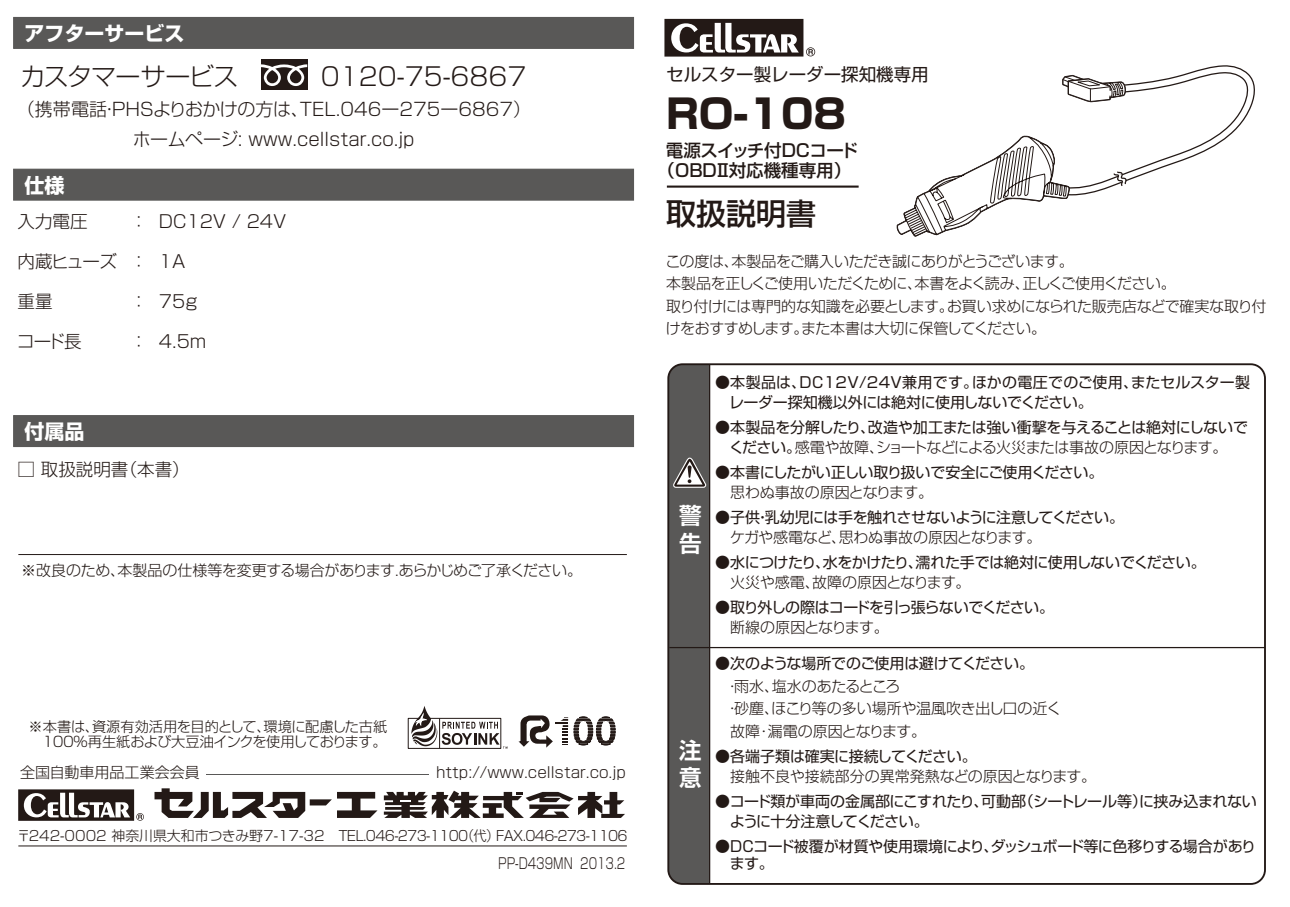
<style>
.page{position:relative;width:1290px;height:907px;background:#fff}
.page>*{position:absolute;margin:0;border:0;box-sizing:border-box;transform-origin:0 0}
.t1{font:800 40px "Shin Go Pr 5";color:#231916}
.t2{font:500 30px "Shin Go Pr 5";color:#231916}
.t3{font:300 25px "Shin Go Pr 5";color:#231916}
.t4{font:700 22.5px/27.5px "Shin Go Pr 5 De";color:#fff}
.t5{font:700 20px "Shin Go Pr 5";color:#fff}
.t6{font:300 18px/30px "Shin Go Pr 5";color:#231916;text-align:center}
.t7{font:300 17.5px "Shin Go Pr 5";color:#231916}
.t8{font:500 17.5px/20px "Shin Go Pr 5";letter-spacing:-.01em;color:#231916;text-align:center}
.t9{font:17.5px "Shin Go Pr 5";color:#231916}
.t10{font:15px/20px "Shin Go Pr 5";letter-spacing:-.03em;color:#231916}
.t11{font:300 15px/22.5px "Shin Go Pr 5";letter-spacing:-.025em;color:#231916}
.t12{font:15px/20px "Shin Go Pr 5";color:#231916}
.t13{font:300 15px "Shin Go Pr 5";color:#231916}
.t14{font:15px "Shin Go Pr 5";letter-spacing:-.07em;color:#231916}
.t15{font:300 15px "Shin Go Pr 5";letter-spacing:-.005em;color:#231916}
.t16{font:300 15px "Shin Go Pr 5";letter-spacing:-.05em;color:#231916}
.t17{font:300 14.75px "Shin Go Pr 5";color:#231916;scale:.75 1}
.t18{font:300 14.25px/15.2px "Shin Go Pr 5";letter-spacing:-.03em;color:#231916;text-align:right}
.t19{font:300 14px "Shin Go Pr 5";letter-spacing:-.045em;color:#231916}
.s1{font-weight:300}
</style>
<div class="page">
<svg style="left:664px;top:19px;width:151px;height:38px"></svg>
<hr style="left:667px;top:185px;width:191px;height:3px;background:#231916">
<svg style="left:668px;top:364px;width:42px;height:519px;background:#585655"></svg>
<hr style="left:669px;top:647px;width:596px;height:1px;background:#231916">
<div style="left:13px;top:17px;width:621px;height:32px;background:#595857"></div>
<div style="left:13px;top:169px;width:621px;height:32px;background:#595857;border:1px solid #595857"></div>
<div style="left:13px;top:415px;width:621px;height:32px;background:#595857"></div>
<svg style="left:18px;top:789px;width:126px;height:31px"></svg>
<hr style="left:206px;top:774px;width:223px;height:1px;background:#595857">
<svg style="left:384px;top:790px;width:241px;height:27px"></svg>
<svg style="left:154px;top:788px;width:223px;height:29px"></svg>
<hr style="left:18px;top:845px;width:609px;height:1px;background:#231916">
<hr style="left:18px;top:554px;width:609px;height:1px;background:#231916">
<svg style="left:408px;top:706px;width:99px;height:42px"></svg>
<svg style="left:518px;top:715px;width:97px;height:32px"></svg>
<div style="left:261px;top:60px;width:46px;height:30px;background:#231916"></div>
<svg style="left:261px;top:64px;width:46px;height:22px"></svg>
<svg style="left:896px;top:65px;width:359px;height:172px"></svg>
<h3 class="t5" style="left:24px;top:18px;width:162px">アフターサービス</h3>
<h3 class="t3" style="left:20px;top:56px;width:507px">カスタマーサービス　　　 0120-75-6867</h3>
<p class="t6" style="left:17px;top:92px;width:515px">（携帯電話・PHSよりおかけの方は、TEL.046ー275ー6867）ホームページ: www.cellstar.co.jp</p>
<h3 class="t5" style="left:24px;top:169px;width:42px">仕様</h3>
<p class="t7" style="left:18px;top:207px;width:71px">入力電圧</p>
<p class="t7" style="left:18px;top:247px;width:101px">内蔵ヒューズ</p>
<p class="t7" style="left:18px;top:287px;width:36px">重量</p>
<p class="t7" style="left:17px;top:327px;width:66px">コード長</p>
<p class="t7" style="left:130px;top:207px;width:158px">：　DC12V / 24V</p>
<p class="t7" style="left:130px;top:247px;width:57px">：　1A</p>
<p class="t7" style="left:130px;top:287px;width:71px">：　75ｇ</p>
<p class="t7" style="left:130px;top:327px;width:78px">：　4.5m</p>
<h3 class="t5" style="left:24px;top:416px;width:62px">付属品</h3>
<p class="t7" style="left:18px;top:455px;width:174px">□ 取扱説明書（本書）</p>
<p class="t11" style="left:21px;top:557px;width:562px">※改良のため、本製品の仕様等を変更する場合があります．あらかじめご了承ください。</p>
<p class="t18" style="left:29px;top:717px;width:360px">※本書は、資源有効活用を目的として、環境に配慮した古紙<br>１００%再生紙および大豆油インクを使用しております。</p>
<p class="t13" style="left:20px;top:760px;width:181px">全国自動車用品工業会会員</p>
<p class="t13" style="left:436px;top:760px;width:191px">http://www.cellstar.co.jp</p>
<p class="t19" style="left:17px;top:824px;width:612px">〒242-0002 神奈川県大和市つきみ野7-17-32　ＴＥＬ.046-273-1100（代）ＦＡＸ.046-273-1106</p>
<p class="t17" style="left:498px;top:851px;width:171px">PP-D439MN 2013.2</p>
<p class="t9" style="left:666px;top:60px;width:264px">セルスター製レーダー探知機専用</p>
<h1 class="t1" style="left:666px;top:82px;width:181px">RO-108</h1>
<p class="t8" style="left:657px;top:139px;width:202px">電源スイッチ付DCコード（OBDⅡ対応機種専用）</p>
<h2 class="t2" style="left:666px;top:188px;width:151px">取扱説明書</h2>
<p class="t11" style="left:665px;top:248px;width:602px">この度は、本製品をご購入いただき誠にありがとうございます。<br>本製品を正しくご使用いただくために、本書をよく読み、正しくご使用ください。<br>取り付けには専門的な知識を必要とします。お買い求めになられた販売店などで確実な取り付けをおすすめします。また本書は大切に保管してください。</p>
<h3 class="t4" style="left:679px;top:500px;width:24px">警告</h3>
<h3 class="t4" style="left:679px;top:734px;width:24px">注意</h3>
<p class="t12" style="left:729px;top:371px;width:522px;text-indent:-14px">●本製品は、DC12V/24V兼用です。ほかの電圧でのご使用、またセルスター製レーダー探知機以外には絶対に使用しないでください。</p>
<p class="t10" style="left:715px;top:416px;width:534px;text-align:center">●本製品を分解したり、改造や加工または強い衝撃を与えることは絶対にしないでください。<span class="s1">感電や故障、ショートなどによる火災または事故の原因となります。</span></p>
<p class="t10" style="left:715px;top:461px;width:390px">●本書にしたがい正しい取り扱いで安全にご使用ください。</p>
<p class="t11" style="left:730px;top:480px;width:204px">思わぬ事故の原因となります。</p>
<p class="t10" style="left:715px;top:506px;width:410px">●子供・乳幼児には手を触れさせないように注意してください。</p>
<p class="t11" style="left:730px;top:525px;width:313px">ケガや感電など、思わぬ事故の原因となります。</p>
<p class="t10" style="left:715px;top:551px;width:492px">●水につけたり、水をかけたり、濡れた手では絶対に使用しないでください。</p>
<p class="t11" style="left:730px;top:570px;width:242px">火災や感電、故障の原因となります。</p>
<p class="t14" style="left:715px;top:595px;width:340px">●取り外しの際はコードを引っ張らないでください。</p>
<p class="t16" style="left:730px;top:615px;width:160px">断線の原因となります。</p>
<p class="t10" style="left:715px;top:652px;width:320px">●次のような場所でのご使用は避けてください。</p>
<p class="t11" style="left:725px;top:673px;width:177px">・雨水、塩水のあたるところ</p>
<p class="t15" style="left:725px;top:696px;width:338px">・砂塵、ほこり等の多い場所や温風吹き出し口の近く</p>
<p class="t11" style="left:730px;top:718px;width:197px">故障･漏電の原因となります。</p>
<p class="t10" style="left:715px;top:744px;width:263px">●各端子類は確実に接続してください。</p>
<p class="t13" style="left:730px;top:763px;width:367px">接触不良や接続部分の異常発熱などの原因となります。</p>
<p class="t10" style="left:730px;top:789px;width:528px;text-indent:-15px">●コード類が車両の金属部にこすれたり、可動部（シートレール等）に挟み込まれないように十分注意してください。</p>
<p class="t10" style="left:730px;top:835px;width:528px;line-height:17.5px;text-indent:-15px">●DCコード被覆が材質や使用環境により、ダッシュボード等に色移りする場合があります。</p>
</div>
